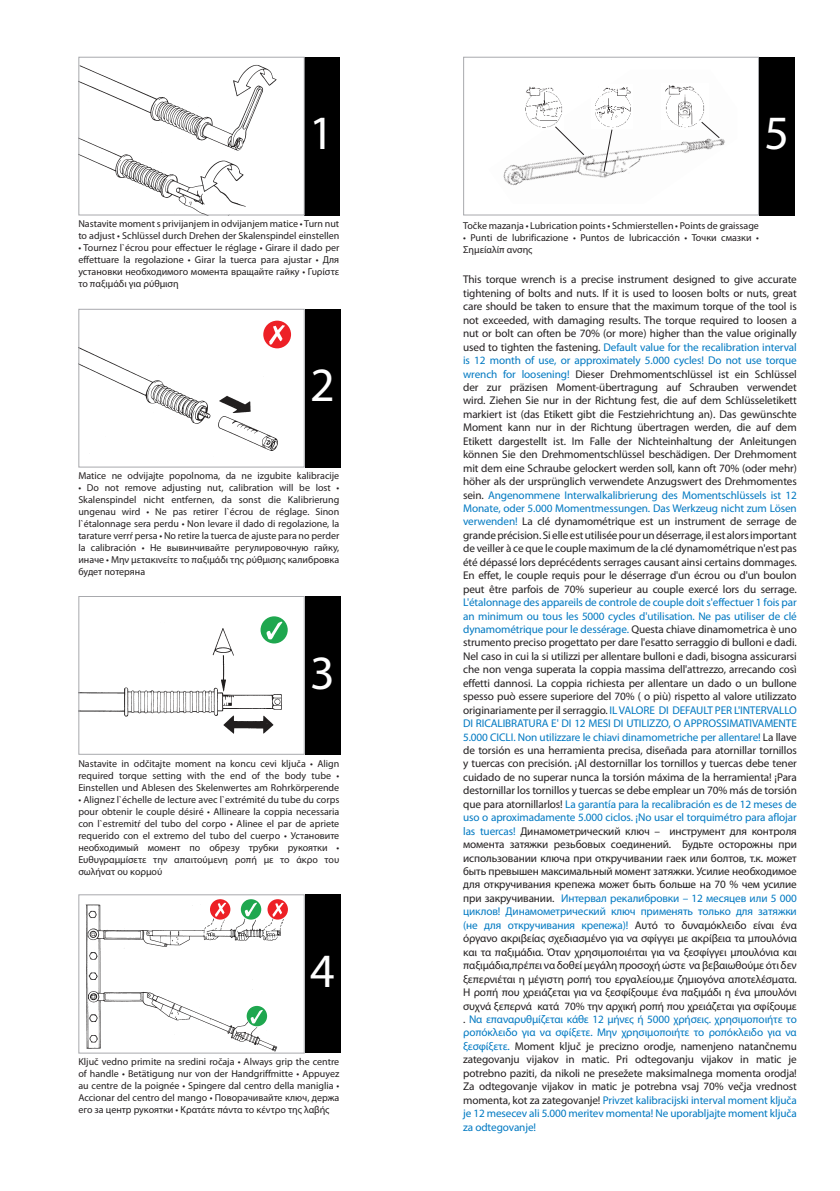
<style>
.page{position:relative;width:840px;height:1191px;background:#fff}
.page>*{position:absolute;margin:0;border:0;box-sizing:border-box;transform-origin:0 0}
.t1{font:48px "Myriad Pro";color:#fff}
.t2{font:11.2px/13.4px "Myriad Pro";letter-spacing:-.01em;color:#231f20;text-align:justify}
.t3{font:10px/12px "Myriad Pro";color:#231f20;text-align:justify}
.s1{color:#0079c2}
</style>
<div class="page">
<div style="left:303px;top:57px;width:36px;height:158px;background:#000"></div>
<div style="left:758px;top:57px;width:36px;height:158px;background:#000"></div>
<div style="left:304px;top:309px;width:36px;height:158px;background:#000"></div>
<div style="left:304px;top:596px;width:36px;height:159px;background:#000"></div>
<div style="left:304px;top:894px;width:36px;height:159px;background:#000"></div>
<img style="left:80px;top:64px;width:197px;height:149px">
<div style="left:78px;top:57px;width:226px;height:158px;border:1px solid #a8a9ad"></div>
<img style="left:503px;top:129px;width:222px;height:57px">
<img style="left:665px;top:85px;width:40px;height:43px">
<svg style="left:701px;top:122px;width:18px;height:16px"></svg>
<img style="left:523px;top:86px;width:40px;height:44px">
<svg style="left:554px;top:126px;width:30px;height:29px"></svg>
<img style="left:595px;top:87px;width:36px;height:41px">
<svg style="left:603px;top:129px;width:9px;height:43px"></svg>
<div style="left:463px;top:57px;width:295px;height:158px;border:1px solid #a8a9ad"></div>
<img style="left:80px;top:347px;width:200px;height:104px">
<svg style="left:263px;top:321px;width:28px;height:27px"></svg>
<div style="left:78px;top:309px;width:226px;height:158px;border:1px solid #a8a9ad"></div>
<img style="left:80px;top:626px;width:208px;height:108px">
<svg style="left:260px;top:616px;width:27px;height:27px"></svg>
<div style="left:78px;top:596px;width:226px;height:159px;border:1px solid #a8a9ad"></div>
<img style="left:85px;top:899px;width:203px;height:152px">
<div style="left:241px;top:899px;width:20px;height:20px;background:#1fa74f;border-radius:50%"></div>
<svg style="left:245px;top:902px;width:12px;height:14px"></svg>
<div style="left:246px;top:1006px;width:21px;height:20px;background:#1fa74f;border-radius:50%"></div>
<svg style="left:250px;top:1010px;width:12px;height:13px"></svg>
<div style="left:267px;top:899px;width:21px;height:20px;background:#ed2026;border-radius:50%"></div>
<svg style="left:272px;top:902px;width:11px;height:14px"></svg>
<div style="left:210px;top:899px;width:20px;height:20px;background:#ed2026;border-radius:50%"></div>
<svg style="left:215px;top:902px;width:11px;height:14px"></svg>
<div style="left:78px;top:894px;width:226px;height:159px;border:1px solid #a8a9ad"></div>
<h1 class="t1" style="left:309px;top:104px;width:26px">1</h1>
<h1 class="t1" style="left:764px;top:104px;width:26px">5</h1>
<p class="t3" style="left:78px;top:218px;width:262px">Nastavite moment s privijanjem in odvijanjem matice • Turn nut to adjust • Schlüssel durch Drehen der Skalenspindel einstellen</p>
<p class="t3" style="left:78px;top:242px;width:262px">• Tournez l`écrou pour effectuer le réglage • Girare il dado per effettuare la regolazione • Girar la tuerca para ajustar • Для установки необходимого момента вращайте гайку • Γυρίστε το παξιμάδι για ρύθμιση</p>
<h1 class="t1" style="left:310px;top:356px;width:26px">2</h1>
<p class="t3" style="left:78px;top:469px;width:262px">Matice ne odvijajte popolnoma, da ne izgubite kalibracije</p>
<p class="t3" style="left:78px;top:481px;width:262px">• Do not remove adjusting nut, calibration will be lost • Skalenspindel nicht entfernen, da sonst die Kalibrierung ungenau wird • Ne pas retirer l`écrou de réglage. Sinon l`étalonnage sera perdu • Non levare il dado di regolazione, la tarature verrŕ persa • No retire la tuerca de ajuste para no perder la calibración • Не вывинчивайте регулировочную гайку, иначе • Μην μετακινείτε το παξιμάδι της ρύθμισης калибровка будет потеряна</p>
<h1 class="t1" style="left:310px;top:643px;width:26px">3</h1>
<p class="t3" style="left:78px;top:757px;width:262px">Nastavite in odčitajte moment na koncu cevi ključa • Align required torque setting with the end of the body tube • Einstellen und Ablesen des Skelenwertes am Rohrkörperende</p>
<p class="t3" style="left:78px;top:793px;width:262px">• Alignez l`échelle de lecture avec l`extrémité du tube du corps pour obtenir le couple désiré • Allineare la coppia necessaria con l`estremitŕ del tubo del corpo • Alinee el par de apriete requerido con el extremo del tubo del cuerpo • Установите необходимый момент по обрезу трубки рукоятки • Ευθυγραμμίσετε την απαιτούμενη ροπή με το άκρο του σωλήνατ ου κορμού</p>
<h1 class="t1" style="left:310px;top:941px;width:26px">4</h1>
<p class="t3" style="left:78px;top:1055px;width:262px">Ključ vedno primite na sredini ročaja • Always grip the centre of handle • Betätigung nur von der Handgriffmitte • Appuyez au centre de la poignée • Spingere dal centro della maniglia • Accionar del centro del mango • Поворачивайте ключ, держа его за центр рукоятки • Κρατάτε πάντα το κέντρο της λαβής</p>
<p class="t3" style="left:463px;top:220px;width:297px">Točke mazanja • Lubrication points • Schmierstellen • Points de graissage</p>
<p class="t3" style="left:463px;top:232px;width:297px">• Punti de lubrificazione • Puntos de lubricacción • Точки смазки •<br>Σημείαλίπ ανσης</p>
<p class="t2" style="left:463px;top:273px;width:335px">This torque wrench is a precise instrument designed to give accurate tightening of bolts and nuts. If it is used to loosen bolts or nuts, great care should be taken to ensure that the maximum torque of the tool is not exceeded, with damaging results. The torque required to loosen a nut or bolt can often be 70% (or more) higher than the value originally used to tighten the fastening. <span class="s1">Default value for the recalibration interval is 12 month of use, or approximately 5.000 cycles! Do not use torque wrench for loosening!</span> Dieser Drehmomentschlüssel ist ein Schlüssel der zur präzisen Moment-übertragung auf Schrauben verwendet wird. Ziehen Sie nur in der Richtung fest, die auf dem Schlüsseletikett markiert ist (das Etikett gibt die Festziehrichtung an). Das gewünschte Moment kann nur in der Richtung übertragen werden, die auf dem Etikett dargestellt ist. Im Falle der Nichteinhaltung der Anleitungen können Sie den Drehmomentschlüssel beschädigen. Der Drehmoment mit dem eine Schraube gelockert werden soll, kann oft 70% (oder mehr) höher als der ursprünglich verwendete Anzugswert des Drehmomentes sein. <span class="s1">Angenommene Interwalkalibrierung des Momentschlüssels ist 12<br>Monate, oder 5.000 Momentmessungen. Das Werkzeug nicht zum Lösen verwenden!</span> La clé dynamométrique est un instrument de serrage de grande précision. Si elle est utilisée pour un déserrage, il est alors important de veiller à ce que le couple maximum de la clé dynamométrique n'est pas été dépassé lors deprécédents serrages causant ainsi certains dommages.<br>En effet, le couple requis pour le déserrage d'un écrou ou d'un boulon peut être parfois de 70% superieur au couple exercé lors du serrage.</p>
<p class="t2" style="left:463px;top:595px;width:335px"><span class="s1">L'étalonnage des appareils de controle de couple doit s'effectuer 1 fois par an minimum ou tous les 5000 cycles d'utilisation. Ne pas utiliser de clé dynamométrique pour le dessérage.</span> Questa chiave dinamometrica è uno strumento preciso progettato per dare l'esatto serraggio di bulloni e dadi.<br>Nel caso in cui la si utilizzi per allentare bulloni e dadi, bisogna assicurarsi che non venga superata la coppia massima dell'attrezzo, arrecando così effetti dannosi. La coppia richiesta per allentare un dado o un bullone spesso può essere superiore del 70% ( o più) rispetto al valore utilizzato originariamente per il serraggio. <span class="s1">IL VALORE DI DEFAULT PER L'INTERVALLO DI RICALIBRATURA E' DI 12 MESI DI UTILIZZO, O APPROSSIMATIVAMENTE 5.000 CICLI. Non utilizzare le chiavi dinamometriche per allentare!</span> La llave de torsión es una herramienta precisa, diseñada para atornillar tornillos y tuercas con precisión. ¡Al destornillar los tornillos y tuercas debe tener cuidado de no superar nunca la torsión máxima de la herramienta! ¡Para destornillar los tornillos y tuercas se debe emplear un 70% más de torsión que para atornillarlos! <span class="s1">La garantía para la recalibración es de 12 meses de uso o aproximadamente 5.000 ciclos. ¡No usar el torquimétro para aflojar las tuercas!</span> Динамометрический ключ – инструмент для контроля момента затяжки резьбовых соединений. Будьте осторожны при использовании ключа при откручивании гаек или болтов, т.к. может быть превышен максимальный момент затяжки. Усилие необходимое для откручивания крепежа может быть больше на 70 % чем усилие при закручивании. <span class="s1">Интервал рекалибровки – 12 месяцев или 5 000 циклов! Динамометрический ключ применять только для затяжки (не для откручивания крепежа)!</span> Αυτό το δυναμόκλειδο είναι ένα όργανο ακριβείας σχεδιασμένο για να σφίγγει με ακρίβεια τα μπουλόνια και τα παξιμάδια. Όταν χρησιμοποιέιται για να ξεσφίγγει μπουλόνια και παξιμάδια,πρέπει να δοθεί μεγάλη προσοχή ώστε να βεβαιωθούμε ότι δεν ξεπερνιέται η μέγιστη ροπή του εργαλείου,με ζημιογόνα αποτελέσματα.<br>Η ροπή που χρειάζεται για να ξεσφίξουμε ένα παξιμάδι η ένα μπουλόνι συχνά ξεπερνά κατά 70% την αρχική ροπή που χρειάζεται για σφίξουμε . <span class="s1">Να επαναρυθμίζεται κάθε 12 μήνες ή 5000 χρήσεις. χρησιμοποιήτε το ροπόκλειδο για να σφίξετε. Μην χρησιμοποιήτε το ροπόκλειδο για να ξεσφίξετε.</span> Moment ključ je precizno orodje, namenjeno natančnemu zategovanju vijakov in matic. Pri odtegovanju vijakov in matic je potrebno paziti, da nikoli ne presežete maksimalnega momenta orodja!<br>Za odtegovanje vijakov in matic je potrebna vsaj 70% večja vrednost momenta, kot za zategovanje! <span class="s1">Privzet kalibracijski interval moment ključa je 12 mesecev ali 5.000 meritev momenta! Ne uporabljajte moment ključa za odtegovanje!</span></p>
</div>
